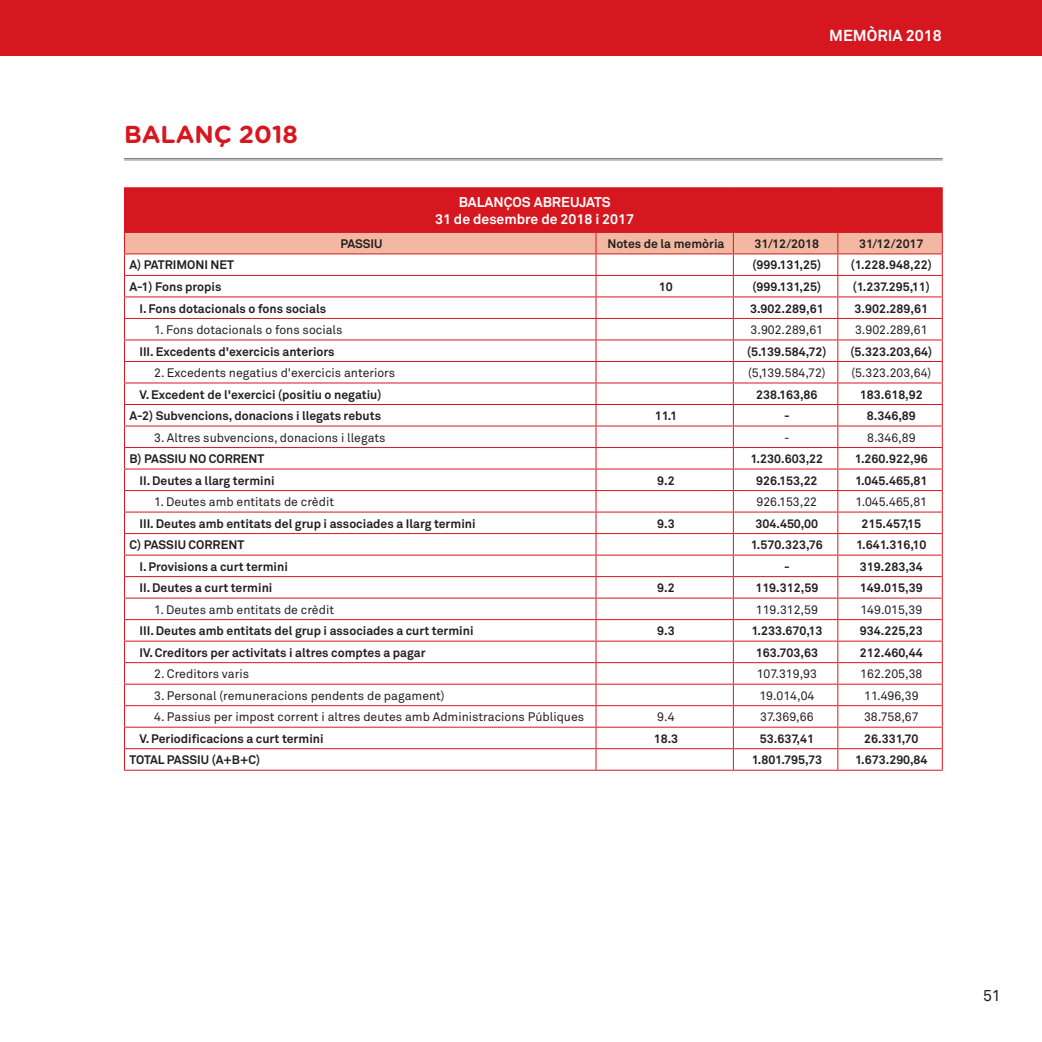
<style>
.page{position:relative;width:1042px;height:1042px;background:#fff}
.page>*{position:absolute;margin:0;border:0;box-sizing:border-box;transform-origin:0 0}
.t1{font:700 24.5px "Gotham Rounded";color:#d7171f}
.t2{font:700 15.75px "Akkurat Pro";color:#fff}
.t3{font:15.75px "Akkurat Pro";color:#231f20}
.t4{font:700 14px/17.5px "Akkurat Pro";color:#fff;text-align:center}
.t5{font:700 12.25px "Akkurat Pro";color:#231f20}
.t6{font:12.25px "Akkurat Pro";color:#231f20}
</style>
<div class="page">
<div style="left:0;top:0;width:1042px;height:55px;background:#d7171f"></div>
<div style="left:124px;top:188px;width:818px;height:44px;background:#d7171f"></div>
<hr style="left:942px;top:188px;width:1px;height:44px;background:#d7171f">
<hr style="left:124px;top:187px;width:472px;height:1px;background:#d7171f">
<hr style="left:596px;top:187px;width:137px;height:1px;background:#d7171f">
<hr style="left:733px;top:187px;width:105px;height:1px;background:#d7171f">
<hr style="left:838px;top:187px;width:105px;height:1px;background:#d7171f">
<hr style="left:124px;top:770px;width:472px;height:1px;background:#d7171f">
<hr style="left:596px;top:770px;width:137px;height:1px;background:#d7171f">
<hr style="left:733px;top:770px;width:105px;height:1px;background:#d7171f">
<hr style="left:838px;top:770px;width:105px;height:1px;background:#d7171f">
<svg style="left:124px;top:232px;width:819px;height:538px"></svg>
<hr style="left:124px;top:158px;width:819px;height:1px;background:#808285">
<hr style="left:124px;top:160px;width:819px;height:1px;background:#808285">
<h1 class="t1" style="left:124px;top:116px;width:175px">BALANÇ 2018</h1>
<p class="t4" style="left:435px;top:193px;width:201px">BALANÇOS ABREUJATS<br>31 de desembre de 2018 i 2017</p>
<p class="t2" style="left:829px;top:26px;width:114px">MEMÒRIA 2018</p>
<p class="t5" style="left:340px;top:236px;width:44px">PASSIU</p>
<p class="t5" style="left:607px;top:236px;width:119px">Notes de la memòria</p>
<p class="t5" style="left:754px;top:236px;width:66px">31/12/2018</p>
<p class="t5" style="left:859px;top:236px;width:66px">31/12/2017</p>
<p class="t5" style="left:129px;top:257px;width:106px">A) PATRIMONI NET</p>
<p class="t5" style="left:752px;top:257px;width:70px">(999.131,25)</p>
<p class="t5" style="left:851px;top:257px;width:82px">(1.228.948,22)</p>
<p class="t5" style="left:129px;top:279px;width:94px">A-1) Fons propis</p>
<p class="t5" style="left:659px;top:279px;width:15px">10</p>
<p class="t5" style="left:752px;top:279px;width:70px">(999.131,25)</p>
<p class="t5" style="left:852px;top:279px;width:79px">(1.237.295,11)</p>
<p class="t5" style="left:139px;top:301px;width:188px">I. Fons dotacionals o fons socials</p>
<p class="t5" style="left:750px;top:301px;width:75px">3.902.289,61</p>
<p class="t5" style="left:854px;top:301px;width:75px">3.902.289,61</p>
<p class="t6" style="left:154px;top:323px;width:190px">1. Fons dotacionals o fons socials</p>
<p class="t6" style="left:750px;top:323px;width:74px">3.902.289,61</p>
<p class="t6" style="left:855px;top:323px;width:74px">3.902.289,61</p>
<p class="t5" style="left:139px;top:344px;width:197px">III. Excedents d'exercicis anteriors</p>
<p class="t5" style="left:747px;top:344px;width:81px">(5.139.584,72)</p>
<p class="t5" style="left:850px;top:344px;width:83px">(5.323.203,64)</p>
<p class="t6" style="left:154px;top:366px;width:242px">2. Excedents negatius d'exercicis anteriors</p>
<p class="t6" style="left:748px;top:366px;width:79px">(5,139.584,72)</p>
<p class="t6" style="left:851px;top:366px;width:81px">(5.323.203,64)</p>
<p class="t5" style="left:139px;top:387px;width:244px">V. Excedent de l'exercici (positiu o negatiu)</p>
<p class="t5" style="left:756px;top:387px;width:63px">238.163,86</p>
<p class="t5" style="left:860px;top:387px;width:65px">183.618,92</p>
<p class="t5" style="left:129px;top:408px;width:253px">A-2) Subvencions, donacions i llegats rebuts</p>
<p class="t5" style="left:655px;top:408px;width:24px">11.1</p>
<p class="t5" style="left:784px;top:408px;width:7px">-</p>
<p class="t5" style="left:867px;top:408px;width:51px">8.346,89</p>
<p class="t6" style="left:154px;top:430px;width:233px">3. Altres subvencions, donacions i llegats</p>
<p class="t6" style="left:784px;top:430px;width:7px">-</p>
<p class="t6" style="left:867px;top:430px;width:50px">8.346,89</p>
<p class="t5" style="left:129px;top:451px;width:136px">B) PASSIU NO CORRENT</p>
<p class="t5" style="left:750px;top:451px;width:74px">1.230.603,22</p>
<p class="t5" style="left:855px;top:451px;width:74px">1.260.922,96</p>
<p class="t5" style="left:139px;top:473px;width:137px">II. Deutes a llarg termini</p>
<p class="t5" style="left:657px;top:473px;width:19px">9.2</p>
<p class="t5" style="left:756px;top:473px;width:63px">926.153,22</p>
<p class="t5" style="left:855px;top:473px;width:74px">1.045.465,81</p>
<p class="t6" style="left:154px;top:495px;width:181px">1. Deutes amb entitats de crèdit</p>
<p class="t6" style="left:756px;top:495px;width:62px">926.153,22</p>
<p class="t6" style="left:855px;top:495px;width:73px">1.045.465,81</p>
<p class="t5" style="left:139px;top:516px;width:338px">III. Deutes amb entitats del grup i associades a Ilarg termini</p>
<p class="t5" style="left:657px;top:516px;width:19px">9.3</p>
<p class="t5" style="left:755px;top:516px;width:64px">304.450,00</p>
<p class="t5" style="left:861px;top:516px;width:61px">215.457,15</p>
<p class="t5" style="left:129px;top:537px;width:116px">C) PASSIU CORRENT</p>
<p class="t5" style="left:751px;top:537px;width:74px">1.570.323,76</p>
<p class="t5" style="left:856px;top:537px;width:72px">1.641.316,10</p>
<p class="t5" style="left:139px;top:559px;width:150px">I. Provisions a curt termini</p>
<p class="t5" style="left:784px;top:559px;width:7px">-</p>
<p class="t5" style="left:860px;top:559px;width:65px">319.283,34</p>
<p class="t5" style="left:139px;top:580px;width:134px">II. Deutes a curt termini</p>
<p class="t5" style="left:657px;top:580px;width:19px">9.2</p>
<p class="t5" style="left:755px;top:580px;width:65px">119.312,59</p>
<p class="t5" style="left:860px;top:580px;width:64px">149.015,39</p>
<p class="t6" style="left:154px;top:602px;width:181px">1. Deutes amb entitats de crèdit</p>
<p class="t6" style="left:756px;top:602px;width:64px">119.312,59</p>
<p class="t6" style="left:860px;top:602px;width:63px">149.015,39</p>
<p class="t5" style="left:139px;top:623px;width:336px">III. Deutes amb entitats del grup i associades a curt termini</p>
<p class="t5" style="left:657px;top:623px;width:19px">9.3</p>
<p class="t5" style="left:751px;top:623px;width:72px">1.233.670,13</p>
<p class="t5" style="left:860px;top:623px;width:65px">934.225,23</p>
<p class="t5" style="left:139px;top:645px;width:288px">IV. Creditors per activitats i altres comptes a pagar</p>
<p class="t5" style="left:756px;top:645px;width:64px">163.703,63</p>
<p class="t5" style="left:860px;top:645px;width:64px">212.460,44</p>
<p class="t6" style="left:154px;top:667px;width:96px">2. Creditors varis</p>
<p class="t6" style="left:757px;top:667px;width:62px">107.319,93</p>
<p class="t6" style="left:860px;top:667px;width:64px">162.205,38</p>
<p class="t6" style="left:154px;top:688px;width:292px">3. Personal (remuneracions pendents de pagament)</p>
<p class="t6" style="left:759px;top:688px;width:56px">19.014,04</p>
<p class="t6" style="left:864px;top:688px;width:56px">11.496,39</p>
<p class="t6" style="left:154px;top:710px;width:431px">4. Passius per impost corrent i altres deutes amb Administracions Públiques</p>
<p class="t6" style="left:657px;top:710px;width:19px">9.4</p>
<p class="t6" style="left:760px;top:710px;width:55px">37.369,66</p>
<p class="t6" style="left:864px;top:710px;width:56px">38.758,67</p>
<p class="t5" style="left:139px;top:731px;width:186px">V. Periodificacions a curt termini</p>
<p class="t5" style="left:654px;top:731px;width:26px">18.3</p>
<p class="t5" style="left:760px;top:731px;width:56px">53.637,41</p>
<p class="t5" style="left:864px;top:731px;width:56px">26.331,70</p>
<p class="t5" style="left:129px;top:752px;width:132px">TOTAL PASSIU (A+B+C)</p>
<p class="t5" style="left:752px;top:752px;width:72px">1.801.795,73</p>
<p class="t5" style="left:855px;top:752px;width:74px">1.673.290,84</p>
<p class="t3" style="left:983px;top:986px;width:19px">51</p>
</div>
